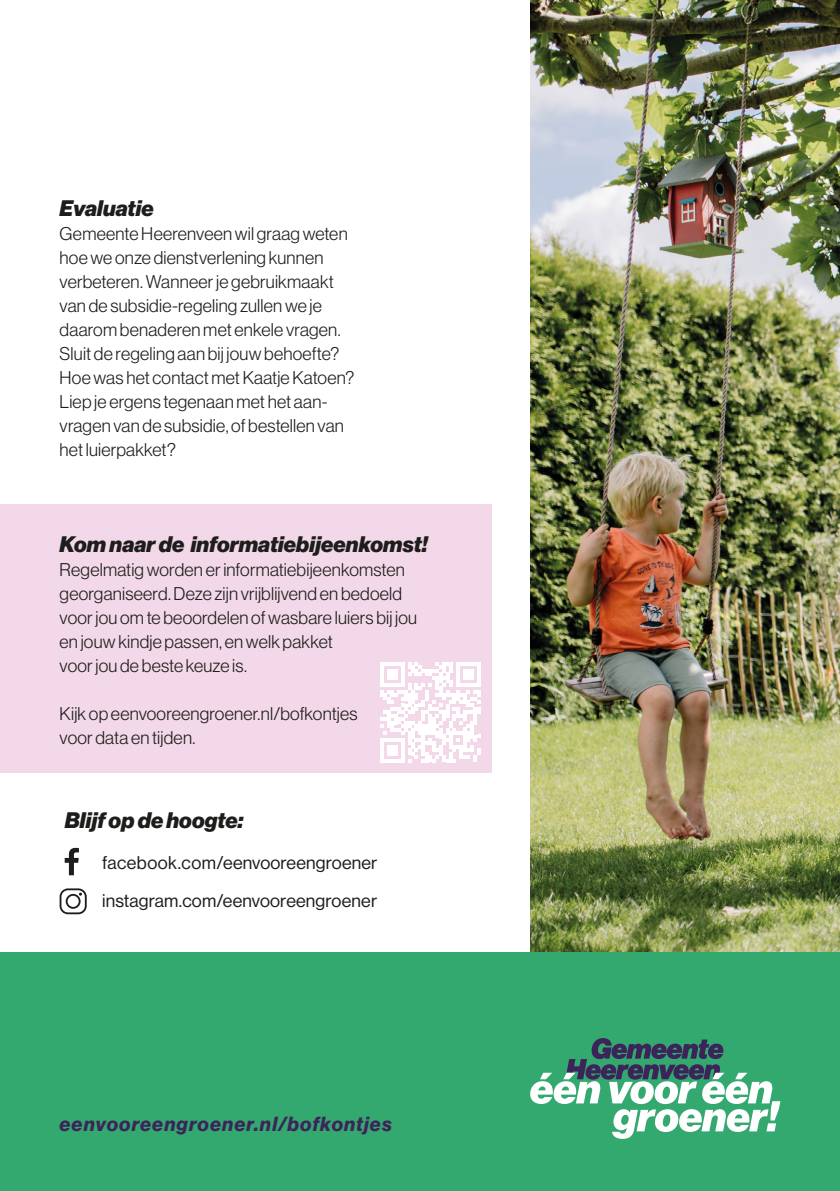
<style>
.page{position:relative;width:840px;height:1191px;background:#fff}
.page>*{position:absolute;margin:0;border:0;box-sizing:border-box;transform-origin:0 0}
.t1{font:22px "N Haas Grotesk DS Pro 96 Blk It";letter-spacing:.005em;color:#1d1d1b}
.t2{font:20px "N Haas Grotesk DS Pro 76 Bd It";letter-spacing:.055em;color:#3c245a}
.t3{font:18px/24px "N Haas Grotesk DS Pro 45 Lt";letter-spacing:.015em;color:#1d1d1b}
.t4{font:18px "N Haas Grotesk DS Pro 55 Rg";letter-spacing:.01em;color:#1d1d1b}
</style>
<div class="page">
<img style="left:530px;top:0;width:309px;height:952px">
<div style="left:0;top:952px;width:839px;height:239px;background:#33a86f"></div>
<svg style="left:530px;top:1038px;width:250px;height:100px"></svg>
<div style="left:0;top:504px;width:491px;height:268px;background:#f2d8e8"></div>
<svg style="left:60px;top:888px;width:27px;height:26px"></svg>
<svg style="left:65px;top:848px;width:14px;height:27px"></svg>
<svg style="left:380px;top:662px;width:100px;height:100px"></svg>
<p class="t1" style="left:60px;top:195px;width:95px">Evaluatie</p>
<p class="t3" style="left:60px;top:222px;width:296px">Gemeente Heerenveen wil graag weten hoe we onze dienstverlening kunnen verbeteren. Wanneer je gebruikmaakt van de subsidie-regeling zullen we je daarom benaderen met enkele vragen.<br>Sluit de regeling aan bij jouw behoefte?<br>Hoe was het contact met Kaatje Katoen?<br>Liep je ergens tegenaan met het aan&shy;vragen van de subsidie, of bestellen van het luierpakket?</p>
<p class="t1" style="left:60px;top:531px;width:369px">Kom naar de informatiebijeenkomst!</p>
<p class="t3" style="left:60px;top:558px;width:359px">Regelmatig worden er informatiebijeenkomsten georganiseerd. Deze zijn vrijblijvend en bedoeld voor jou om te beoordelen of wasbare luiers bij jou en jouw kindje passen, en welk pakket<br>voor jou de beste keuze is.</p>
<p class="t3" style="left:60px;top:702px;width:299px">Kijk op eenvooreengroener.nl/bofkontjes voor data en tijden.</p>
<p class="t1" style="left:65px;top:807px;width:180px">Blijf op de hoogte:</p>
<p class="t4" style="left:102px;top:852px;width:276px">facebook.com/eenvooreengroener</p>
<p class="t4" style="left:102px;top:891px;width:276px">instagram.com/eenvooreengroener</p>
<p class="t2" style="left:60px;top:1112px;width:333px">eenvooreengroener.nl/bofkontjes</p>
</div>
